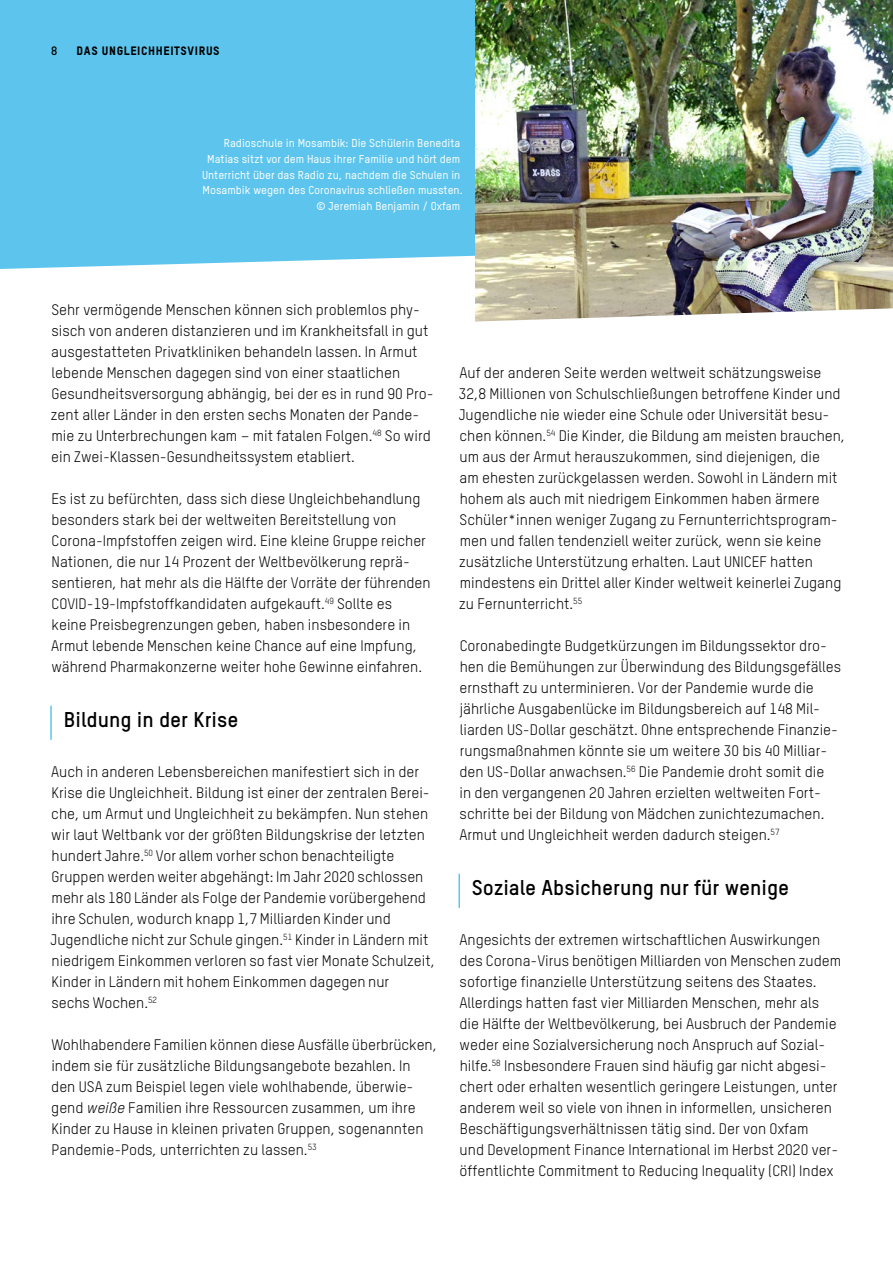
<style>
.page{position:relative;width:893px;height:1263px;background:#fff}
.page>*{position:absolute;margin:0;border:0;box-sizing:border-box;transform-origin:0 0}
.t1{font:700 21px "Oxfam TSTARPRO";color:#000}
.t2{font:15px/21px "Oxfam TSTARPRO";color:#000}
.t3{font:12px "Oxfam TSTARPRO Headline";letter-spacing:.05em;color:#000}
.t4{font:700 12px "Oxfam TSTARPRO";color:#000}
.t5{font:500 11.25px/15.8px "Oxfam TSTARPRO";color:#fff;text-align:right}
.s1{font-style:italic}
</style>
<div class="page">
<div style="left:0;top:0;width:475px;height:269px;background:#5dc5ed"></div>
<img style="left:475px;top:0;width:418px;height:321px">
<hr style="left:50px;top:706px;width:2px;height:34px;background:#5dc5ed">
<hr style="left:458px;top:874px;width:2px;height:34px;background:#5dc5ed">
<p class="t4" style="left:51px;top:42px;width:8px">8</p>
<p class="t3" style="left:77px;top:42px;width:145px">DAS UNGLEICHHEITSVIRUS</p>
<p class="t5" style="left:202px;top:134px;width:262px">Radioschule in Mosambik: Die Schülerin Benedita Matias sitzt vor dem Haus ihrer Familie und hört dem Unterricht über das Radio zu, nachdem die Schulen in Mosambik wegen des Coronavirus schließen mussten. © Jeremiah Benjamin / Oxfam</p>
<p class="t2" style="left:51px;top:298px;width:384px">Sehr vermögende Menschen können sich problemlos phy&shy;sisch von anderen distanzieren und im Krankheitsfall in gut ausgestatteten Privatkliniken behandeln lassen. In Armut lebende Menschen dagegen sind von einer staatlichen Gesundheitsversorgung abhängig, bei der es in rund 90 Pro&shy;zent aller Länder in den ersten sechs Monaten der Pande&shy;mie zu Unterbrechungen kam – mit fatalen Folgen.<sup>48</sup> So wird ein Zwei-Klassen-Gesundheitssystem etabliert.</p>
<p class="t2" style="left:51px;top:487px;width:381px">Es ist zu befürchten, dass sich diese Ungleichbehandlung besonders stark bei der weltweiten Bereitstellung von Corona-Impfstoffen zeigen wird. Eine kleine Gruppe reicher Nationen, die nur 14 Prozent der Weltbevölkerung reprä&shy;sentieren, hat mehr als die Hälfte der Vorräte der führenden COVID-19-Impfstoffkandidaten aufgekauft.<sup>49</sup> Sollte es<br>keine Preisbegrenzungen geben, haben insbesondere in Armut lebende Menschen keine Chance auf eine Impfung, während Pharmakonzerne weiter hohe Gewinne einfahren.</p>
<h1 class="t1" style="left:64px;top:703px;width:176px">Bildung in der Krise</h1>
<p class="t2" style="left:51px;top:760px;width:386px">Auch in anderen Lebensbereichen manifestiert sich in der Krise die Ungleichheit. Bildung ist einer der zentralen Berei&shy;che, um Armut und Ungleichheit zu bekämpfen. Nun stehen wir laut Weltbank vor der größten Bildungskrise der letzten hundert Jahre.<sup>50</sup> Vor allem vorher schon benachteiligte Gruppen werden weiter abgehängt: Im Jahr 2020 schlossen mehr als 180 Länder als Folge der Pandemie vorübergehend ihre Schulen, wodurch knapp 1,7 Milliarden Kinder und Jugendliche nicht zur Schule gingen.<sup>51</sup> Kinder in Ländern mit niedrigem Einkommen verloren so fast vier Monate Schulzeit, Kinder in Ländern mit hohem Einkommen dagegen nur<br>sechs Wochen.<sup>52</sup></p>
<p class="t2" style="left:51px;top:1033px;width:387px">Wohlhabendere Familien können diese Ausfälle überbrücken, indem sie für zusätzliche Bildungsangebote bezahlen. In den USA zum Beispiel legen viele wohlhabende, überwie&shy;gend <span class="s1">weiße</span> Familien ihre Ressourcen zusammen, um ihre Kinder zu Hause in kleinen privaten Gruppen, sogenannten Pandemie-Pods, unterrichten zu lassen.<sup>53</sup></p>
<p class="t2" style="left:459px;top:361px;width:388px">Auf der anderen Seite werden weltweit schätzungsweise 32,8 Millionen von Schulschließungen betroffene Kinder und Jugendliche nie wieder eine Schule oder Universität besu&shy;chen können.<sup>54</sup> Die Kinder, die Bildung am meisten brauchen, um aus der Armut herauszukommen, sind diejenigen, die<br>am ehesten zurückgelassen werden. Sowohl in Ländern mit hohem als auch mit niedrigem Einkommen haben ärmere Schüler*innen weniger Zugang zu Fernunterrichtsprogram&shy;men und fallen tendenziell weiter zurück, wenn sie keine zusätzliche Unterstützung erhalten. Laut UNICEF hatten mindestens ein Drittel aller Kinder weltweit keinerlei Zugang zu Fernunterricht.<sup>55</sup></p>
<p class="t2" style="left:459px;top:634px;width:383px">Coronabedingte Budgetkürzungen im Bildungssektor dro&shy;hen die Bemühungen zur Überwindung des Bildungsgefälles ernsthaft zu unterminieren. Vor der Pandemie wurde die jährliche Ausgabenlücke im Bildungsbereich auf 148 Mil&shy;liarden US-Dollar geschätzt. Ohne entsprechende Finanzie&shy;rungsmaßnahmen könnte sie um weitere 30 bis 40 Milliar&shy;den US-Dollar anwachsen.<sup>56</sup> Die Pandemie droht somit die<br>in den vergangenen 20 Jahren erzielten weltweiten Fort&shy;schritte bei der Bildung von Mädchen zunichtezumachen.<br>Armut und Ungleichheit werden dadurch steigen.<sup>57</sup></p>
<h1 class="t1" style="left:472px;top:871px;width:319px">Soziale Absicherung nur für wenige</h1>
<p class="t2" style="left:459px;top:928px;width:383px">Angesichts der extremen wirtschaftlichen Auswirkungen des Corona-Virus benötigen Milliarden von Menschen zudem sofortige finanzielle Unterstützung seitens des Staates.<br>Allerdings hatten fast vier Milliarden Menschen, mehr als die Hälfte der Weltbevölkerung, bei Ausbruch der Pandemie weder eine Sozialversicherung noch Anspruch auf Sozial&shy;hilfe.<sup>58</sup> Insbesondere Frauen sind häufig gar nicht abgesi&shy;chert oder erhalten wesentlich geringere Leistungen, unter anderem weil so viele von ihnen in informellen, unsicheren Beschäftigungsverhältnissen tätig sind. Der von Oxfam<br>und Development Finance International im Herbst 2020 ver&shy;öffentlichte Commitment to Reducing Inequality (CRI) Index</p>
</div>
